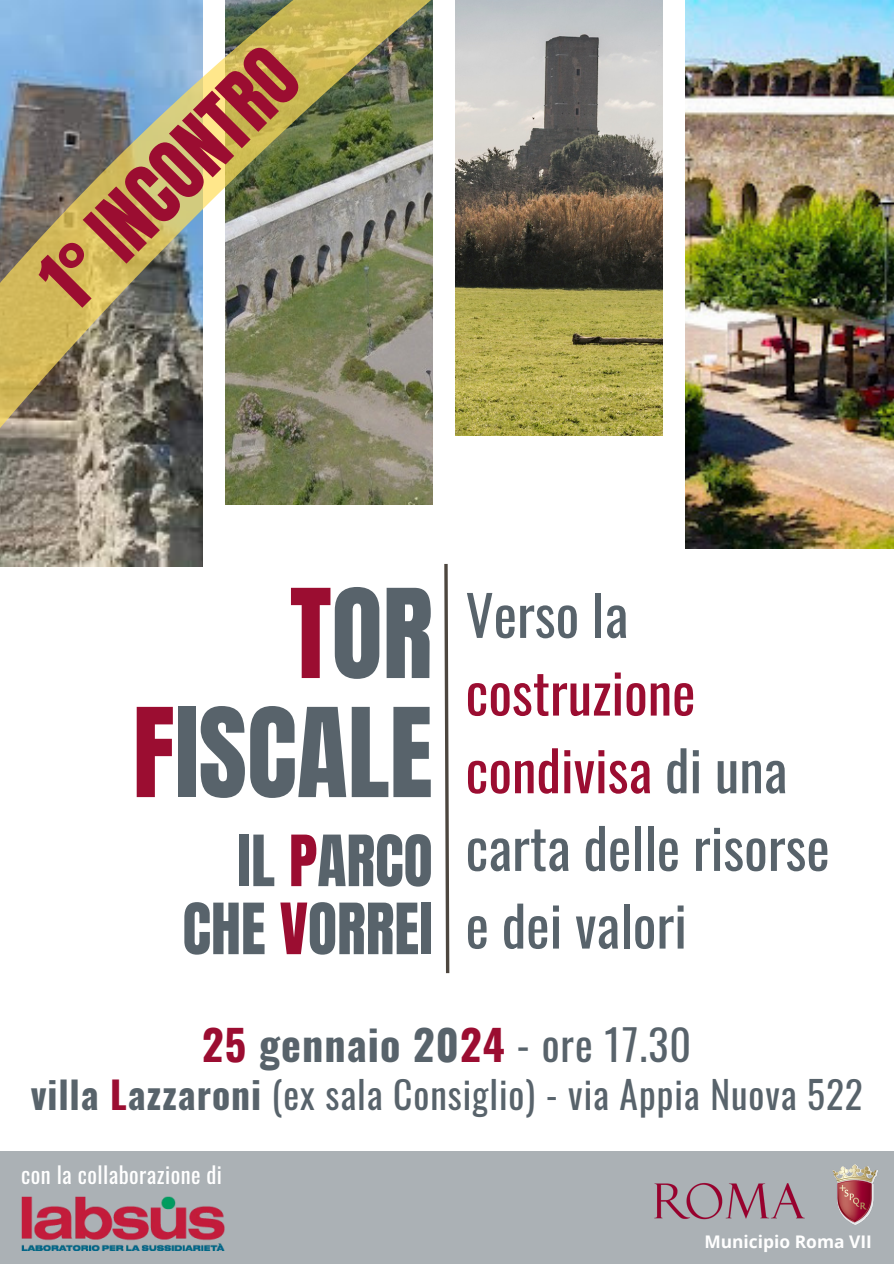
<style>
.page{position:relative;width:894px;height:1264px;background:#fff}
.page>*{position:absolute;margin:0;border:0;box-sizing:border-box;transform-origin:0 0}
.t1{font:105px/118.9px "Anton";color:#58636b;text-align:right}
.t2{font:72px "Anton";color:#9b0d31}
.t3{font:60px "Anton";color:#58636b}
.t4{font:55.5px/77.7px "Oswald";color:#58636b}
.t5{font:700 42px "Oswald";letter-spacing:.025em;color:#58636b}
.t6{font:37.5px "Oswald";letter-spacing:.025em;color:#58636b}
.t7{font:22.5px "Oswald";letter-spacing:.02em;color:#fff}
.t8{font:700 17.4px "Open Sans";color:#fff}
.s1{color:#9b0d31}
.s2{font-weight:400}
.s3{font-weight:700}
.s4{font-weight:700;color:#9b0d31}
</style>
<div class="page">
<div style="left:0;top:1151px;width:893px;height:112px;background:#abb1b5"></div>
<img style="left:685px;top:0;width:208px;height:549px">
<img style="left:455px;top:0;width:207px;height:435px">
<img style="left:225px;top:485px;width:207px;height:20px">
<img style="left:0;top:485px;width:203px;height:82px">
<svg style="left:444px;top:563px;width:6px;height:411px"></svg>
<img style="left:654px;top:1164px;width:222px;height:59px">
<img style="left:0;top:0;width:433px;height:485px">
<img style="left:21px;top:1196px;width:204px;height:54px">
<p class="t2" style="left:18px;top:256px;width:325px;rotate:-45deg">1° INCONTRO</p>
<p class="t1" style="left:133px;top:576px;width:301px"><span class="s1">T</span>OR<br><span class="s1">F</span>ISCALE</p>
<p class="t3" style="left:237px;top:817px;width:197px">IL <span class="s1">P</span>ARCO</p>
<p class="t3" style="left:182px;top:885px;width:252px">CHE <span class="s1">V</span>ORREI</p>
<p class="t4" style="left:465px;top:574px;width:365px">Verso la <span class="s1">costruzione condivisa</span> di una carta delle risorse e dei valori</p>
<p class="t5" style="left:202px;top:1011px;width:490px"><span class="s1">25</span> gennaio 20<span class="s1">24</span> <span class="s2">- ore 17.30</span></p>
<p class="t6" style="left:31px;top:1065px;width:833px"><span class="s3">villa</span> <span class="s4">L</span><span class="s3">azzaroni</span> (ex sala Consiglio) - via Appia Nuova 522</p>
<p class="t7" style="left:21px;top:1157px;width:202px">con la collaborazione di</p>
<p class="t8" style="left:704px;top:1229px;width:169px">Municipio Roma VII</p>
</div>
